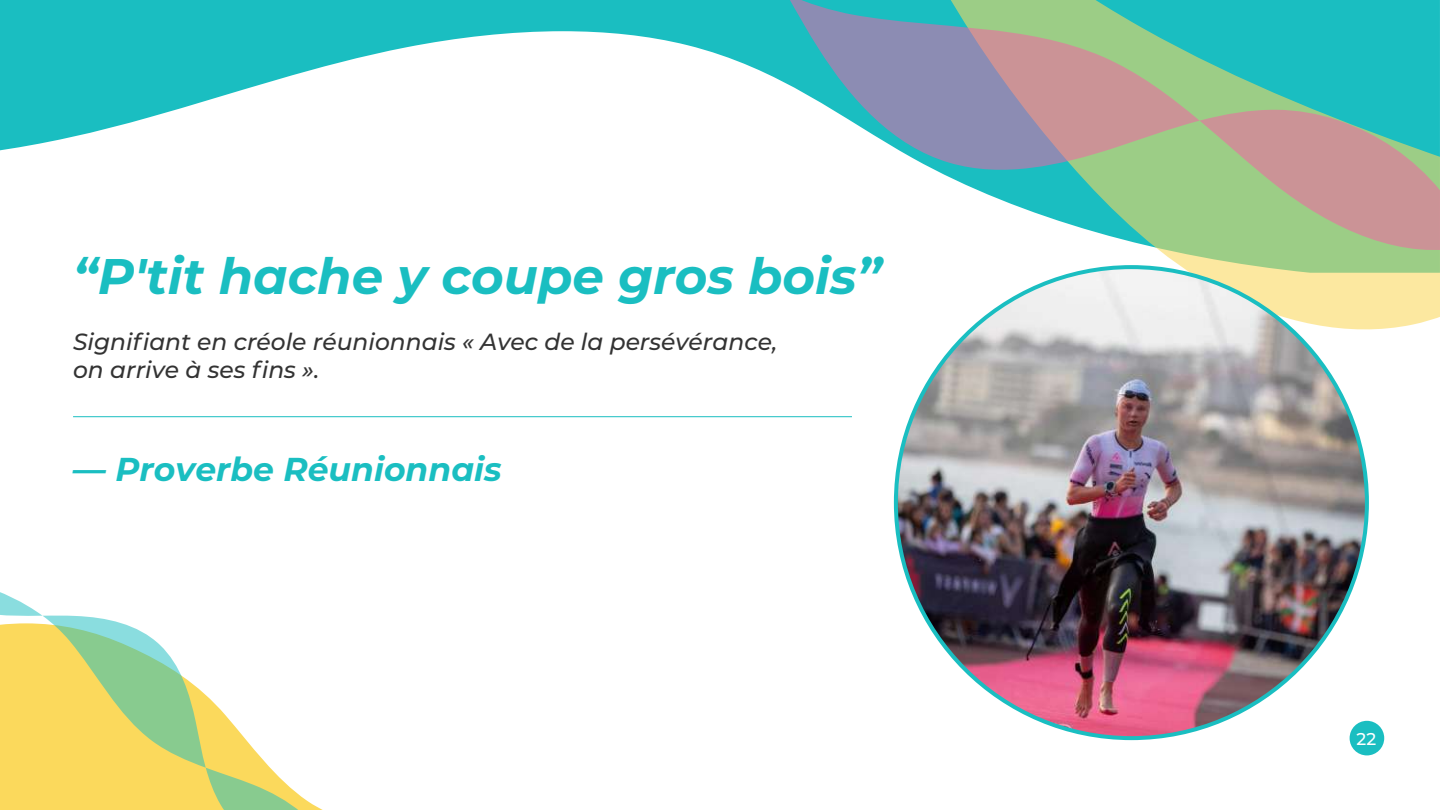
<style>
.page{position:relative;width:1440px;height:810px;background:#fff}
.page>*{position:absolute;margin:0;border:0;box-sizing:border-box;transform-origin:0 0}
.t1{font:italic 700 50px "Montserrat";color:#1abec1}
.t2{font:italic 700 33px "Montserrat";color:#1abec1}
.t3{font:italic 500 23.4px/28px "Montserrat";color:#333}
.t4{font:100 17px "Montserrat";color:#fff}
</style>
<div class="page">
<svg style="left:0;top:0;width:579px;height:151px;fill:#1abec1"></svg>
<svg style="left:969px;top:250px;width:471px;height:79px;fill:#fce8a0"></svg>
<svg style="left:579px;top:0;width:861px;height:250px"></svg>
<svg style="left:0;top:592px;width:323px;height:218px"></svg>
<img style="left:896px;top:267px;width:471px;height:471px;border-radius:236px">
<div style="left:1350px;top:721px;width:34px;height:34px;background:#1abec1;border-radius:50%"></div>
<hr style="left:73px;top:416px;width:779px;height:1px;background:#1abec1">
<h1 class="t1" style="left:73px;top:240px;width:810px">“P'tit hache y coupe gros bois”</h1>
<p class="t3" style="left:73px;top:327px;width:706px">Signifiant en créole réunionnais « Avec de la persévérance, on arrive à ses fins ».</p>
<h2 class="t2" style="left:73px;top:446px;width:430px">— Proverbe Réunionnais</h2>
<p class="t4" style="left:1357px;top:727px;width:21px">22</p>
</div>
